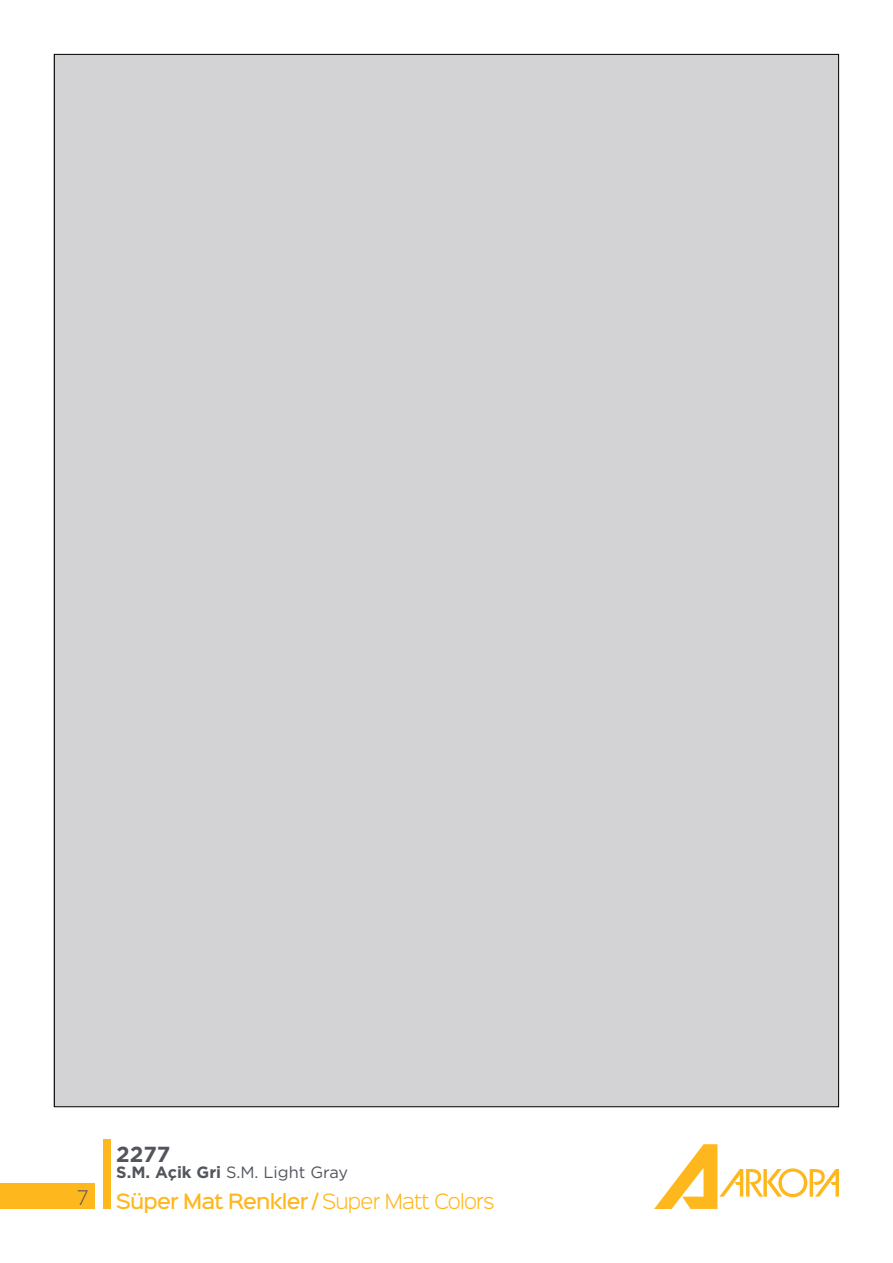
<style>
.page{position:relative;width:893px;height:1263px;background:#fff}
.page>*{position:absolute;margin:0;border:0;box-sizing:border-box;transform-origin:0 0}
.t1{font:700 21.75px "Gotham";color:#52555b}
.t2{font:300 21px "Gotham";color:#52555b}
.t3{font:500 19.05px "Sinkin Sans 500";letter-spacing:-.04em;color:#ffb71e}
.t4{font:16.35px "Gotham";color:#52555b}
.s1{font-weight:700}
.s2{font-family:"Sinkin Sans 300";font-weight:300}
</style>
<div class="page">
<div style="left:104px;top:1139px;width:7px;height:70px;background:#ffb71e"></div>
<div style="left:0;top:1184px;width:95px;height:25px;background:#ffb71e"></div>
<svg style="left:654px;top:1144px;width:185px;height:65px"></svg>
<p class="t1" style="left:116px;top:1139px;width:55px">2277</p>
<p class="t4" style="left:116px;top:1162px;width:233px"><span class="s1">S.M. Açik Gri</span> S.M. Light Gray</p>
<p class="t2" style="left:77px;top:1184px;width:14px">7</p>
<p class="t3" style="left:116px;top:1185px;width:380px">Süper Mat Renkler / <span class="s2">Super Matt Colors</span></p>
</div>
